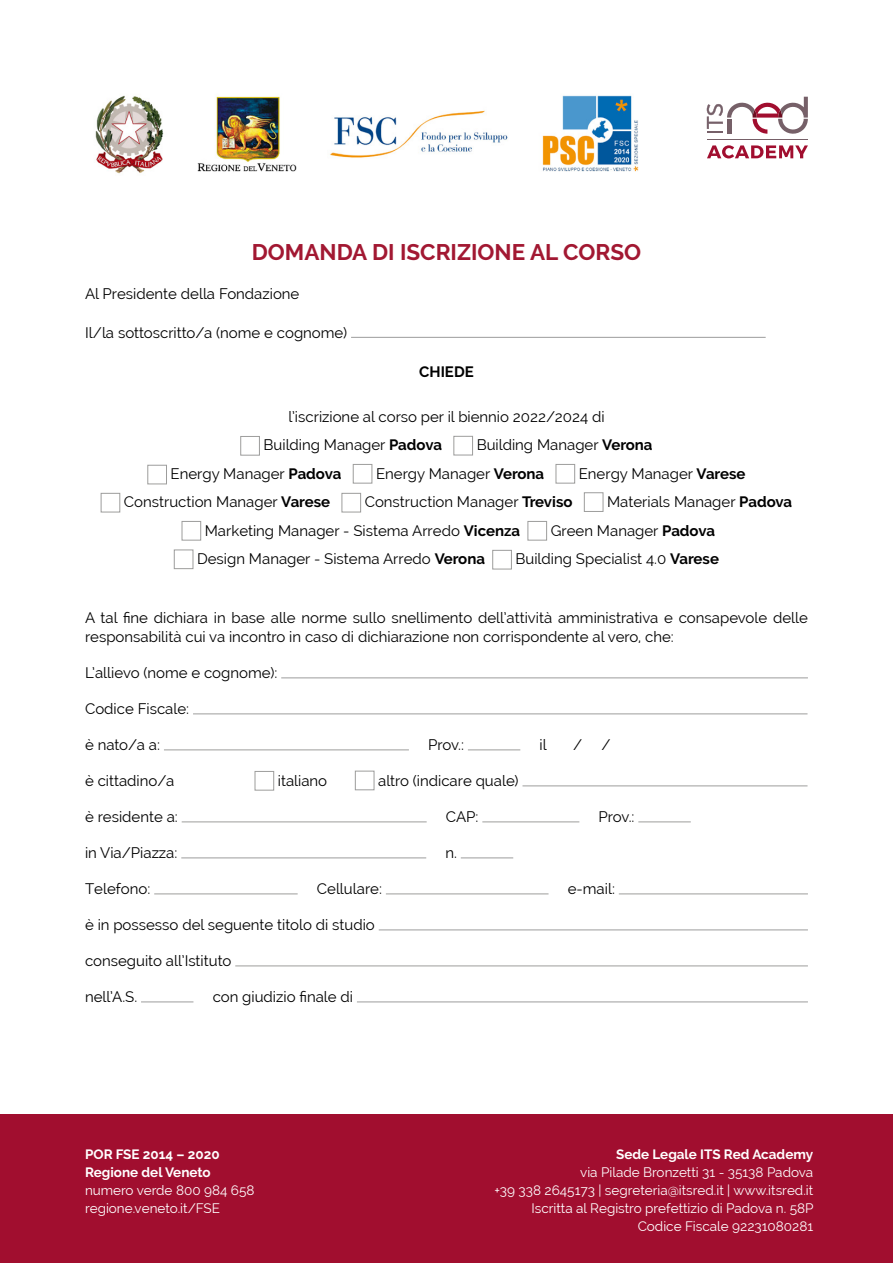
<style>
.page{position:relative;width:893px;height:1263px;background:#fff}
.page>*{position:absolute;margin:0;border:0;box-sizing:border-box;transform-origin:0 0}
.t1{font:700 22.5px "Raleway";color:#a21832}
.t2{font:15px/28.5px "Raleway";color:#000}
.t3{font:700 15px "Raleway";color:#000}
.t4{font:13.5px/18px "Raleway";color:#fff;text-align:right}
.t5{font:700 13.5px/18px "Raleway";color:#fff}
.s1{font-weight:700}
</style>
<div class="page">
<div style="left:0;top:1114px;width:893px;height:149px;background:#a10e2f"></div>
<svg style="left:707px;top:145px;width:101px;height:13px"></svg>
<hr style="left:707px;top:139px;width:101px;height:1px;background:#766068">
<svg style="left:707px;top:97px;width:101px;height:37px"></svg>
<img style="left:95px;top:95px;width:544px;height:79px">
<hr style="left:351px;top:337px;width:415px;height:1px;background:#9d9d9c">
<div style="left:240px;top:436px;width:20px;height:19px;border:1px solid #9d9d9c"></div>
<div style="left:454px;top:436px;width:19px;height:19px;border:1px solid #9d9d9c"></div>
<div style="left:148px;top:465px;width:19px;height:19px;border:1px solid #9d9d9c"></div>
<div style="left:353px;top:464px;width:19px;height:19px;border:1px solid #9d9d9c"></div>
<div style="left:556px;top:464px;width:19px;height:19px;border:1px solid #9d9d9c"></div>
<div style="left:101px;top:493px;width:19px;height:19px;border:1px solid #9d9d9c"></div>
<div style="left:342px;top:493px;width:19px;height:19px;border:1px solid #9d9d9c"></div>
<div style="left:584px;top:492px;width:19px;height:20px;border:1px solid #9d9d9c"></div>
<div style="left:182px;top:521px;width:19px;height:19px;border:1px solid #9d9d9c"></div>
<div style="left:528px;top:521px;width:19px;height:19px;border:1px solid #9d9d9c"></div>
<div style="left:174px;top:550px;width:19px;height:19px;border:1px solid #9d9d9c"></div>
<div style="left:492px;top:550px;width:20px;height:19px;border:1px solid #9d9d9c"></div>
<hr style="left:281px;top:678px;width:527px;height:1px;background:#9d9d9c">
<hr style="left:193px;top:714px;width:614px;height:1px;background:#9d9d9c">
<hr style="left:164px;top:750px;width:245px;height:1px;background:#9d9d9c">
<hr style="left:468px;top:750px;width:52px;height:1px;background:#9d9d9c">
<div style="left:255px;top:771px;width:19px;height:19px;border:1px solid #9d9d9c"></div>
<div style="left:355px;top:771px;width:19px;height:19px;border:1px solid #9d9d9c"></div>
<hr style="left:522px;top:786px;width:285px;height:1px;background:#9d9d9c">
<hr style="left:182px;top:822px;width:245px;height:1px;background:#9d9d9c">
<hr style="left:482px;top:822px;width:97px;height:1px;background:#9d9d9c">
<hr style="left:638px;top:822px;width:53px;height:1px;background:#9d9d9c">
<hr style="left:181px;top:858px;width:245px;height:1px;background:#9d9d9c">
<hr style="left:461px;top:858px;width:52px;height:1px;background:#9d9d9c">
<hr style="left:154px;top:894px;width:144px;height:1px;background:#9d9d9c">
<hr style="left:386px;top:894px;width:163px;height:1px;background:#9d9d9c">
<hr style="left:619px;top:894px;width:189px;height:1px;background:#9d9d9c">
<hr style="left:379px;top:930px;width:429px;height:1px;background:#9d9d9c">
<hr style="left:235px;top:966px;width:573px;height:1px;background:#9d9d9c">
<hr style="left:141px;top:1002px;width:52px;height:1px;background:#9d9d9c">
<hr style="left:357px;top:1002px;width:451px;height:1px;background:#9d9d9c">
<h1 class="t1" style="left:252px;top:239px;width:391px">DOMANDA DI ISCRIZIONE AL CORSO</h1>
<p class="t2" style="left:85px;top:279px;width:216px">Al Presidente della Fondazione</p>
<p class="t2" style="left:85px;top:318px;width:264px">Il/la sottoscritto/a (nome e cognome)</p>
<p class="t3" style="left:419px;top:363px;width:56px">CHIEDE</p>
<p class="t2" style="left:264px;top:402px;width:343px;text-indent:25px">l’iscrizione al corso per il biennio 2022/2024 di<br>Building Manager <span class="s1">Padova</span></p>
<p class="t2" style="left:477px;top:430px;width:177px">Building Manager <span class="s1">Verona</span></p>
<p class="t2" style="left:171px;top:459px;width:172px">Energy Manager <span class="s1">Padova</span></p>
<p class="t2" style="left:376px;top:459px;width:170px">Energy Manager <span class="s1">Verona</span></p>
<p class="t2" style="left:579px;top:459px;width:168px">Energy Manager <span class="s1">Varese</span></p>
<p class="t2" style="left:124px;top:487px;width:208px">Construction Manager <span class="s1">Varese</span></p>
<p class="t2" style="left:365px;top:487px;width:209px">Construction Manager <span class="s1">Treviso</span></p>
<p class="t2" style="left:607px;top:487px;width:186px">Materials Manager <span class="s1">Padova</span></p>
<p class="t2" style="left:205px;top:516px;width:317px">Marketing Manager - Sistema Arredo <span class="s1">Vicenza</span></p>
<p class="t2" style="left:551px;top:516px;width:166px">Green Manager <span class="s1">Padova</span></p>
<p class="t2" style="left:197px;top:544px;width:289px">Design Manager - Sistema Arredo <span class="s1">Verona</span></p>
<p class="t2" style="left:515px;top:544px;width:205px">Building Specialist 4.0 <span class="s1">Varese</span></p>
<p class="t2" style="left:85px;top:607px;width:724px;line-height:19.5px">A tal fine dichiara in base alle norme sullo snellimento dell’attività amministrativa e consapevole delle responsabilità cui va incontro in caso di dichiarazione non corrispondente al vero, che:</p>
<p class="t2" style="left:85px;top:658px;width:194px">L’allievo (nome e cognome):</p>
<p class="t2" style="left:85px;top:694px;width:106px">Codice Fiscale:</p>
<p class="t2" style="left:85px;top:730px;width:77px">è nato/a a:</p>
<p class="t2" style="left:428px;top:730px;width:37px">Prov.:</p>
<p class="t2" style="left:539px;top:730px;width:9px">il</p>
<p class="t2" style="left:573px;top:730px;width:11px">/</p>
<p class="t2" style="left:601px;top:730px;width:11px">/</p>
<p class="t2" style="left:85px;top:766px;width:91px">è cittadino/a</p>
<p class="t2" style="left:278px;top:766px;width:51px">italiano</p>
<p class="t2" style="left:378px;top:766px;width:142px">altro (indicare quale)</p>
<p class="t2" style="left:85px;top:802px;width:94px">è residente a:</p>
<p class="t2" style="left:446px;top:802px;width:34px">CAP:</p>
<p class="t2" style="left:599px;top:802px;width:37px">Prov.:</p>
<p class="t2" style="left:85px;top:838px;width:94px">in Via/Piazza:</p>
<p class="t2" style="left:445px;top:838px;width:13px">n.</p>
<p class="t2" style="left:85px;top:874px;width:67px">Telefono:</p>
<p class="t2" style="left:317px;top:874px;width:67px">Cellulare:</p>
<p class="t2" style="left:568px;top:874px;width:49px">e-mail:</p>
<p class="t2" style="left:85px;top:910px;width:291px">è in possesso del seguente titolo di studio</p>
<p class="t2" style="left:85px;top:946px;width:148px">conseguito all’Istituto</p>
<p class="t2" style="left:85px;top:982px;width:54px">nell’A.S.</p>
<p class="t2" style="left:213px;top:982px;width:142px">con giudizio finale di</p>
<p class="t5" style="left:85px;top:1145px;width:136px">POR FSE 2014 – 2020<br>Regione del Veneto</p>
<p class="t4" style="left:85px;top:1181px;width:171px;text-align:left">numero verde 800 984 658 regione.veneto.it/FSE</p>
<p class="t5" style="left:616px;top:1145px;width:198px">Sede Legale ITS Red Academy</p>
<p class="t4" style="left:494px;top:1163px;width:321px">via Pilade Bronzetti 31 - 35138 Padova<br>+39 338 2645173 | segreteria@itsred.it | www.itsred.it Iscritta al Registro prefettizio di Padova n. 58P Codice Fiscale 92231080281</p>
</div>
